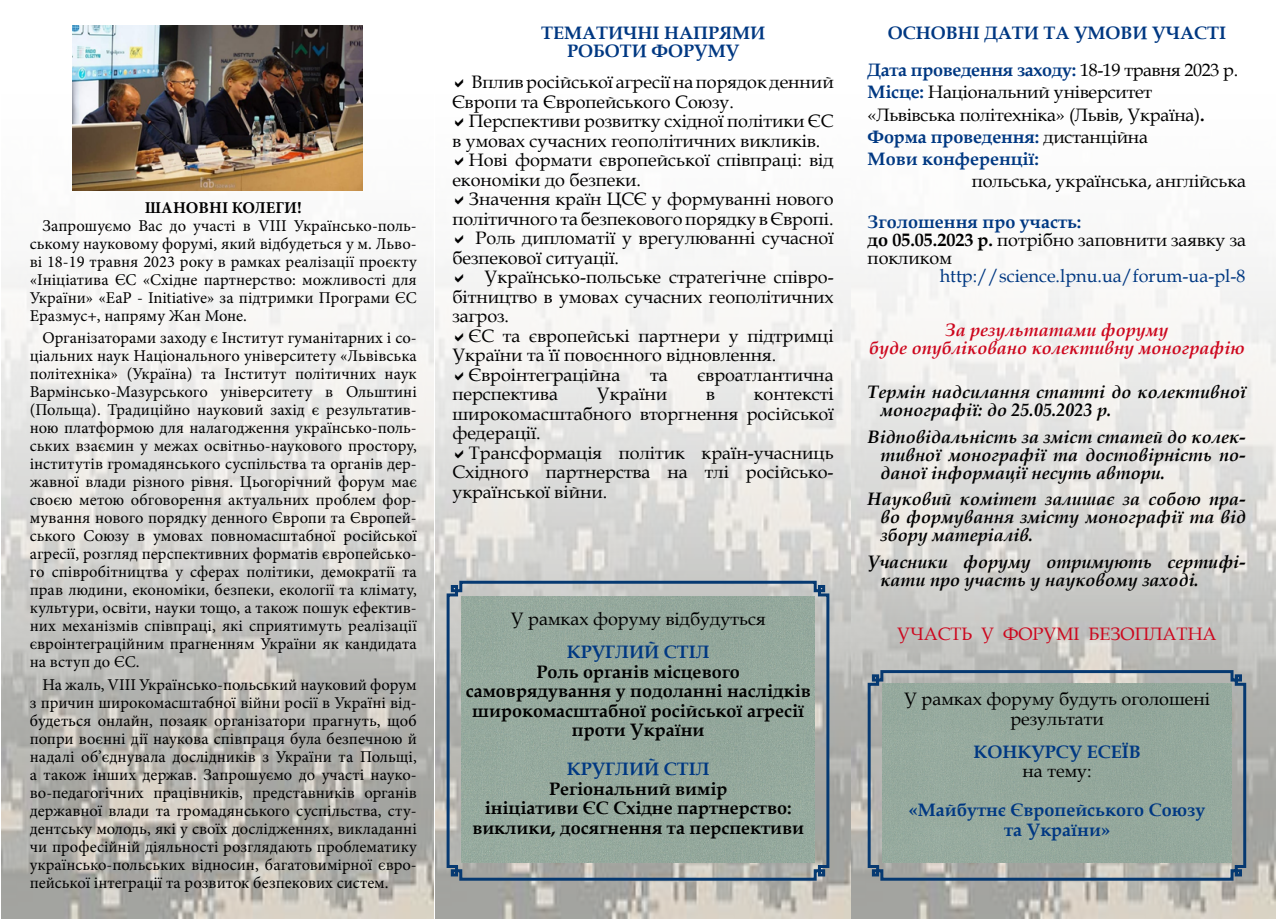
<style>
.page{position:relative;width:1276px;height:919px;background:#fff}
.page>*{position:absolute;margin:0;border:0;box-sizing:border-box;transform-origin:0 0}
.t1{font:18px/19.5px "Book Antiqua";color:#000}
.t2{font:italic 700 18px/18px "Book Antiqua";color:#000}
.t3{font:700 18px/19.5px "Book Antiqua";color:#000;text-align:center}
.t4{font:700 18px/18px "Book Antiqua";color:#003882;text-align:center}
.t5{font:italic 700 18px/18px "Book Antiqua";color:#cd071e;text-align:center}
.t6{font:18px "Book Antiqua";color:#003882}
.t7{font:18px "Book Antiqua";color:#cd071e}
.t8{font:16.5px/18px "Minion Pro";color:#000;text-align:justify}
.t9{font:700 16.5px "Minion Pro";color:#000}
.s1{font-weight:400;color:#000}
.s2{font-weight:700;color:#003882}
.s3{font-weight:700}
</style>
<div class="page">
<img style="left:1px;top:57px;width:433px;height:861px">
<img style="left:851px;top:240px;width:425px;height:678px">
<img style="left:435px;top:243px;width:415px;height:675px">
<svg style="left:445px;top:579px;width:386px;height:303px;background:#95a79f"></svg>
<img style="left:73px;top:26px;width:290px;height:164px">
<svg style="left:866px;top:668px;width:381px;height:214px;background:#94a59e"></svg>
<svg style="left:455px;top:274px;width:8px;height:8px"></svg>
<svg style="left:455px;top:332px;width:8px;height:9px"></svg>
<svg style="left:455px;top:371px;width:8px;height:9px"></svg>
<svg style="left:455px;top:449px;width:8px;height:9px"></svg>
<p class="t9" style="left:145px;top:196px;width:159px">ШАНОВНІ КОЛЕГИ!</p>
<p class="t8" style="left:30px;top:216px;width:388px;text-indent:13px">Запрошуємо Вас до участі в VІІІ Українсько-поль&shy;ському науковому форумі, який відбудеться у м. Льво&shy;ві 18-19 травня 2023 року в рамках реалізації проєкту «Ініціатива ЄС «Східне партнерство: можливості для України» «EaP - Initiative» за підтримки Програми ЄС Еразмус+, напряму Жан Моне.</p>
<p class="t8" style="left:30px;top:329px;width:388px;text-indent:13px">Організаторами заходу є Інститут гуманітарних і со&shy;ціальних наук Національного університету «Львівська політехніка» (Україна) та Інститут політичних наук Вармінсько-Мазурського університету в Ольштині (Польща). Традиційно науковий захід є результатив&shy;ною платформою для налагодження українсько-поль&shy;ських взаємин у межах освітньо-наукового простору, інститутів громадянського суспільства та органів дер&shy;жавної влади різного рівня. Цьогорічний форум має своєю метою обговорення актуальних проблем фор&shy;мування нового порядку денного Європи та Європей&shy;ського Союзу в умовах повномасштабної російської агресії, розгляд перспективних форматів європейсько&shy;го співробітництва у сферах політики, демократії та прав людини, економіки, безпеки, екології та клімату, культури, освіти, науки тощо, а також пошук ефектив&shy;них механізмів співпраці, які сприятимуть реалізації євроінтеграційним прагненням України як кандидата на вступ до ЄС.</p>
<p class="t8" style="left:30px;top:675px;width:388px;text-indent:13px">На жаль, VIІІ Українсько-польський науковий форум з причин широкомасштабної війни росії в Україні від&shy;будеться онлайн, позаяк організатори прагнуть, щоб попри воєнні дії наукова співпраця була безпечною й надалі об’єднувала дослідників з України та Польщі, а також інших держав. Запрошуємо до участі науко&shy;во-педагогічних працівників, представників органів державної влади та громадянського суспільства, сту&shy;дентську молодь, які у своїх дослідженнях, викладанні чи професійній діяльності розглядають проблематику українсько-польських відносин, багатовимірної євро&shy;пейської інтеграції та розвиток безпекових систем.</p>
<p class="t4" style="left:567px;top:23px;width:200px;text-align:left;text-indent:-26px">ТЕМАТИЧНІ НАПРЯМИ<br>РОБОТИ форуму</p>
<p class="t1" style="left:452px;top:72px;width:383px;text-indent:19px">Вплив російської агресії на порядок денний<br>Європи та Європейського Союзу.</p>
<p class="t1" style="left:469px;top:111px;width:366px">Перспективи розвитку східної політики ЄС</p>
<p class="t1" style="left:452px;top:130px;width:369px">в умовах сучасних геополітичних викликів.</p>
<p class="t1" style="left:469px;top:150px;width:366px">Нові формати європейської співпраці: від</p>
<p class="t1" style="left:452px;top:169px;width:190px">економіки до безпеки.</p>
<p class="t1" style="left:469px;top:189px;width:366px">Значення країн ЦСЄ у формуванні нового</p>
<p class="t1" style="left:452px;top:208px;width:383px">політичного та безпекового порядку в Європі.</p>
<p class="t1" style="left:475px;top:228px;width:359px">Роль дипломатії у врегулюванні сучасної</p>
<p class="t1" style="left:452px;top:247px;width:168px">безпекової ситуації.</p>
<p class="t1" style="left:484px;top:267px;width:351px">Українсько-польське стратегічне співро-</p>
<p class="t1" style="left:452px;top:286px;width:383px">бітництво в умовах сучасних геополітичних</p>
<p class="t1" style="left:452px;top:306px;width:58px">загроз.</p>
<p class="t1" style="left:469px;top:325px;width:366px">ЄС та європейські партнери у підтримці</p>
<p class="t1" style="left:452px;top:345px;width:325px">України та її повоєнного відновлення.</p>
<p class="t1" style="left:469px;top:364px;width:153px">Євроінтеграційна</p>
<p class="t1" style="left:650px;top:364px;width:19px">та</p>
<p class="t1" style="left:697px;top:364px;width:138px">євроатлантична</p>
<p class="t1" style="left:452px;top:384px;width:107px">перспектива</p>
<p class="t1" style="left:597px;top:384px;width:72px">України</p>
<p class="t1" style="left:706px;top:384px;width:10px">в</p>
<p class="t1" style="left:452px;top:384px;width:383px;text-align:justify;text-indent:301px">контексті широкомасштабного вторгнення російської федерації.</p>
<p class="t1" style="left:452px;top:442px;width:383px;text-align:justify;text-indent:17px">Трансформація політик країн-учасниць Східного партнерства на тлі російсько&shy;української війни.</p>
<p class="t1" style="left:511px;top:609px;width:256px">У рамках форуму відбудуться</p>
<p class="t4" style="left:567px;top:643px;width:28px">Круглий</p>
<p class="t4" style="left:664px;top:643px;width:13px">стіл</p>
<p class="t3" style="left:466px;top:662px;width:346px">Роль органів місцевого самоврядування у подоланні наслідків широкомасштабної російської агресії проти України</p>
<p class="t4" style="left:567px;top:760px;width:28px">Круглий</p>
<p class="t4" style="left:664px;top:760px;width:13px">стіл</p>
<p class="t3" style="left:472px;top:779px;width:333px">Регіональний вимір<br>ініціативи ЄС Східне партнерство: виклики, досягнення та перспективи</p>
<p class="t4" style="left:867px;top:14px;width:372px;line-height:37.5px">ОСНОВНІ ДАТИ та УМОВИ УЧАСТІ<br>Дата проведення заходу: <span class="s1">18-19 травня 2023 р.</span></p>
<p class="t1" style="left:867px;top:81px;width:338px;line-height:22.2px"><span class="s2">Місце:</span> Національний університет «Львівська політехніка» (Львів, Україна)<span class="s3">.<br></span><span class="s2">Форма проведення:</span> дистанційна<br><span class="s2">Мови конференції:</span></p>
<p class="t1" style="left:971px;top:171px;width:276px">польська, українська, англійська</p>
<p class="t1" style="left:867px;top:212px;width:380px;line-height:18px"><span class="s2">Зголошення про участь:<br></span><span class="s3">до 05.05.2023 р.</span> потрібно заповнити заявку за покликом</p>
<p class="t6" style="left:939px;top:263px;width:307px">http://science.lpnu.ua/forum-ua-pl-8</p>
<p class="t5" style="left:869px;top:320px;width:377px">За результатами форуму<br>буде опубліковано колективну монографію</p>
<p class="t2" style="left:880px;top:383px;width:367px;text-indent:-13px">Термін надсилання статті до колективної монографії: до 25.05.2023 р.</p>
<p class="t2" style="left:880px;top:427px;width:367px;text-align:justify;text-indent:-13px">Відповідальність за зміст статей до колек&shy;тивної монографії та достовірність по&shy;даної інформації несуть автори.</p>
<p class="t2" style="left:880px;top:490px;width:367px;text-align:justify;text-indent:-13px">Науковий комітет залишає за собою пра&shy;во формування змісту монографії та від збору матеріалів.</p>
<p class="t2" style="left:880px;top:552px;width:367px;text-indent:-13px">Учасники форуму отримують сертифі&shy;кати про участь у науковому заході.</p>
<p class="t7" style="left:897px;top:621px;width:40px">Участ</p>
<p class="t7" style="left:961px;top:621px;width:56px">ь у форумі</p>
<p class="t7" style="left:1088px;top:621px;width:37px">безоплатна</p>
<p class="t1" style="left:904px;top:689px;width:307px;text-align:center">У рамках форуму будуть оголошені результати</p>
<p class="t4" style="left:973px;top:742px;width:169px">КОНКУРСУ ЕСЕЇВ</p>
<p class="t1" style="left:1022px;top:761px;width:71px">на тему:</p>
<p class="t4" style="left:909px;top:800px;width:298px;line-height:19.5px">«Майбутнє Європейського Союзу та України»</p>
</div>
